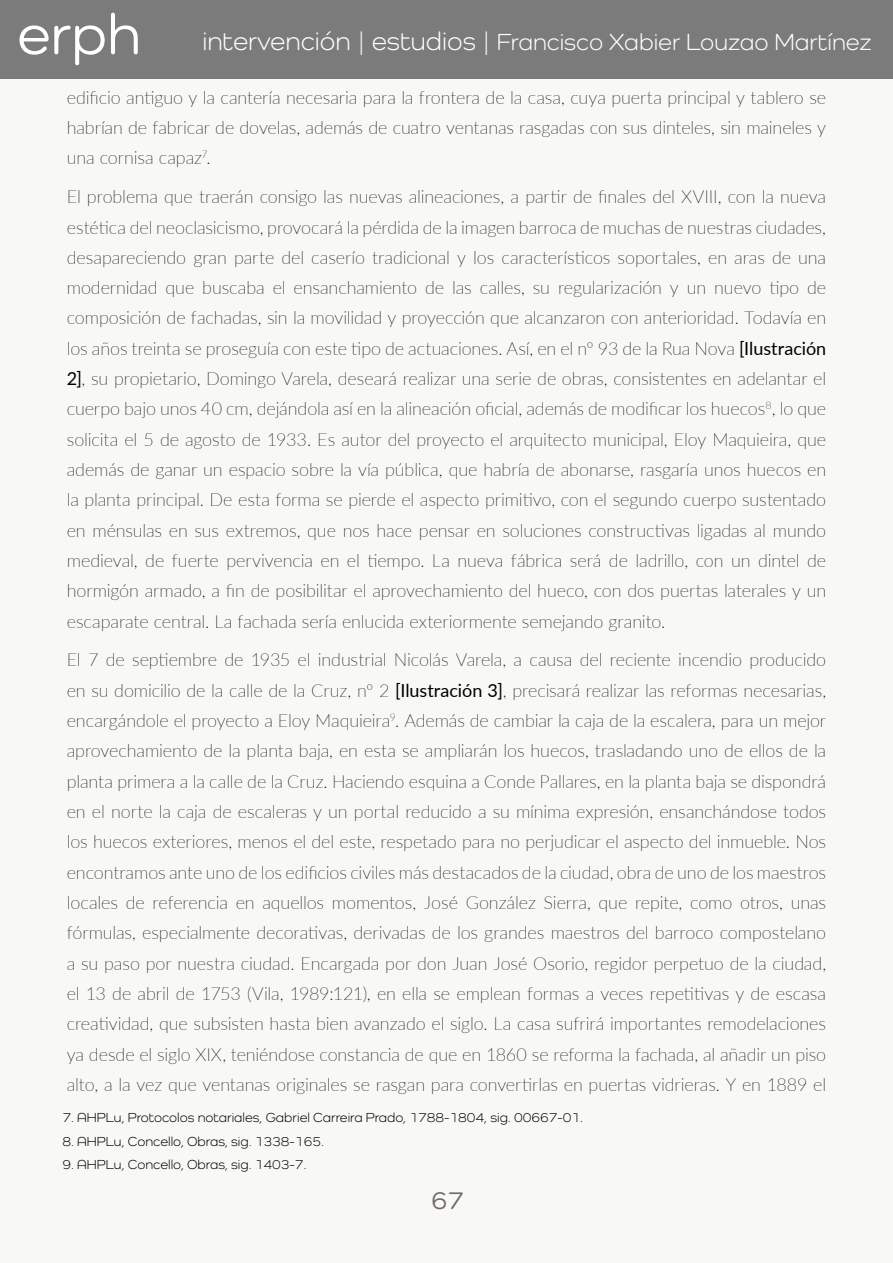
<style>
.page{position:relative;width:893px;height:1263px;background:#f8f8f5}
.page>*{position:absolute;margin:0;border:0;box-sizing:border-box;transform-origin:0 0}
.t1{font:500 58.5px "Como";color:#fff}
.t2{font:500 25.5px "Como";color:#716869}
.t3{font:24px "Como";color:#fff}
.t4{font:100 18px/30.3px "Lato";letter-spacing:-.01em;color:#000;text-align:justify}
.t5{font:13.5px "Como";color:#000}
.s1{font-size:26.4px}
.s2{font-weight:400}
</style>
<div class="page">
<div style="left:0;top:0;width:893px;height:79px;background:#7b7b7b"></div>
<h1 class="t1" style="left:17px;top:-1px;width:125px">erph</h1>
<h3 class="t3" style="left:202px;top:27px;width:671px"><span class="s1">intervención | estudios |</span> Francisco Xabier Louzao Martínez</h3>
<p class="t4" style="left:67px;top:82px;width:761px">edificio antiguo y la cantería necesaria para la frontera de la casa, cuya puerta principal y tablero se habrían de fabricar de dovelas, además de cuatro ventanas rasgadas con sus dinteles, sin maineles y una cornisa capaz<sup>7</sup>.</p>
<p class="t4" style="left:67px;top:181px;width:761px">El problema que traerán consigo las nuevas alineaciones, a partir de finales del XVIII, con la nueva estética del neoclasicismo, provocará la pérdida de la imagen barroca de muchas de nuestras ciudades, desapareciendo gran parte del caserío tradicional y los característicos soportales, en aras de una modernidad que buscaba el ensanchamiento de las calles, su regularización y un nuevo tipo de composición de fachadas, sin la movilidad y proyección que alcanzaron con anterioridad. Todavía en los años treinta se proseguía con este tipo de actuaciones. Así, en el nº 93 de la Rua Nova <span class="s2">[Ilustración 2]</span>, su propietario, Domingo Varela, deseará realizar una serie de obras, consistentes en adelantar el cuerpo bajo unos 40 cm, dejándola así en la alineación oficial, además de modificar los huecos<sup>8</sup>, lo que solicita el 5 de agosto de 1933. Es autor del proyecto el arquitecto municipal, Eloy Maquieira, que además de ganar un espacio sobre la vía pública, que habría de abonarse, rasgaría unos huecos en la planta principal. De esta forma se pierde el aspecto primitivo, con el segundo cuerpo sustentado en ménsulas en sus extremos, que nos hace pensar en soluciones constructivas ligadas al mundo medieval, de fuerte pervivencia en el tiempo. La nueva fábrica será de ladrillo, con un dintel de hormigón armado, a fin de posibilitar el aprovechamiento del hueco, con dos puertas laterales y un escaparate central. La fachada sería enlucida exteriormente semejando granito.</p>
<p class="t4" style="left:67px;top:644px;width:761px">El 7 de septiembre de 1935 el industrial Nicolás Varela, a causa del reciente incendio producido en su domicilio de la calle de la Cruz, nº 2 <span class="s2">[Ilustración 3]</span>, precisará realizar las reformas necesarias, encargándole el proyecto a Eloy Maquieira<sup>9</sup>. Además de cambiar la caja de la escalera, para un mejor aprovechamiento de la planta baja, en esta se ampliarán los huecos, trasladando uno de ellos de la planta primera a la calle de la Cruz. Haciendo esquina a Conde Pallares, en la planta baja se dispondrá en el norte la caja de escaleras y un portal reducido a su mínima expresión, ensanchándose todos los huecos exteriores, menos el del este, respetado para no perjudicar el aspecto del inmueble. Nos encontramos ante uno de los edificios civiles más destacados de la ciudad, obra de uno de los maestros locales de referencia en aquellos momentos, José González Sierra, que repite, como otros, unas fórmulas, especialmente decorativas, derivadas de los grandes maestros del barroco compostelano a su paso por nuestra ciudad. Encargada por don Juan José Osorio, regidor perpetuo de la ciudad, el 13 de abril de 1753 (Vila, 1989:121), en ella se emplean formas a veces repetitivas y de escasa creatividad, que subsisten hasta bien avanzado el siglo. La casa sufrirá importantes remodelaciones ya desde el siglo XIX, teniéndose constancia de que en 1860 se reforma la fachada, al añadir un piso alto, a la vez que ventanas originales se rasgan para convertirlas en puertas vidrieras. Y en 1889 el</p>
<p class="t5" style="left:63px;top:1110px;width:522px">7. AHPLu, Protocolos notariales, Gabriel Carreira Prado, 1788-1804, sig. 00667-01.</p>
<p class="t5" style="left:63px;top:1133px;width:263px">8. AHPLu, Concello, Obras, sig. 1338-165.</p>
<p class="t5" style="left:63px;top:1157px;width:246px">9. AHPLu, Concello, Obras, sig. 1403-7.</p>
<h2 class="t2" style="left:431px;top:1185px;width:34px">67</h2>
</div>
